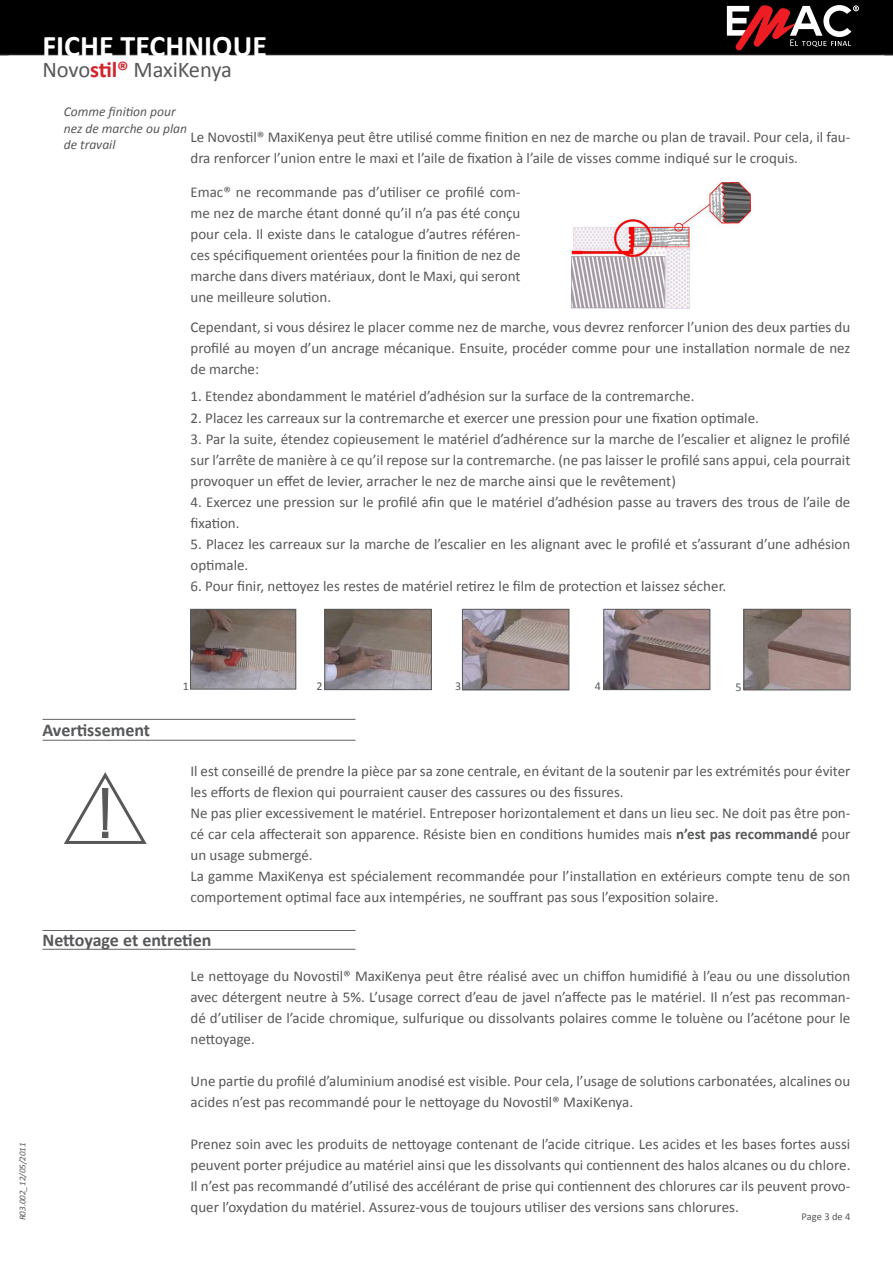
<style>
.page{position:relative;width:893px;height:1263px;background:#fff}
.page>*{position:absolute;margin:0;border:0;box-sizing:border-box;transform-origin:0 0}
.t1{font:700 30px "Calibri";color:#fff}
.t2{font:22.5px "Calibri";letter-spacing:-.01em;color:#57585a}
.t3{font:700 18px "Calibri";color:#57585a}
.Párrafo_14{font:15px/21px "Calibri";color:#57585a;text-align:justify}
.t4{font:italic 13.5px/16.2px "Calibri";color:#57585a}
.t5{font:12px "Calibri";color:#57585a}
.t6{font:10.5px "Calibri";letter-spacing:-.005em;color:#57585a}
.t7{font:italic 9px "Calibri";color:#57585a}
.s1{font-weight:700;color:#d1232a}
.s2{font-weight:700}
</style>
<div class="page">
<div style="left:0;top:0;width:893px;height:55px;background:#000"></div>
<svg style="left:727px;top:5px;width:132px;height:45px"></svg>
<hr style="left:43px;top:949px;width:312px;height:1px;background:#636366">
<hr style="left:43px;top:930px;width:312px;height:1px;background:#636366">
<img style="left:192px;top:611px;width:102px;height:76px">
<div style="left:190px;top:609px;width:106px;height:80px;border:1px solid #57585a"></div>
<img style="left:326px;top:611px;width:104px;height:77px">
<div style="left:324px;top:609px;width:108px;height:81px;border:1px solid #57585a"></div>
<img style="left:464px;top:611px;width:103px;height:77px">
<div style="left:462px;top:609px;width:107px;height:81px;border:1px solid #57585a"></div>
<img style="left:605px;top:611px;width:103px;height:77px">
<div style="left:603px;top:609px;width:107px;height:81px;border:1px solid #57585a"></div>
<img style="left:745px;top:611px;width:103px;height:77px">
<div style="left:743px;top:609px;width:107px;height:81px;border:1px solid #57585a"></div>
<img style="left:572px;top:183px;width:178px;height:126px">
<hr style="left:43px;top:719px;width:312px;height:1px;background:#636366">
<hr style="left:43px;top:740px;width:312px;height:1px;background:#636366">
<svg style="left:64px;top:772px;width:83px;height:72px"></svg>
<h1 class="t1" style="left:99px;top:27px;width:133px">A É NICA</h1>
<h1 class="t1" style="left:43px;top:27px;width:226px">FICHE TECHNIQUE</h1>
<p class="t2" style="left:43px;top:55px;width:191px">Novo<span class="s1">stil®</span> MaxiKenya</p>
<p class="t4" style="left:64px;top:103px;width:125px">Comme finition pour nez de marche ou plan de travail</p>
<p class="Párrafo_14" style="left:190px;top:127px;width:661px">Le Novostil® MaxiKenya peut être utilisé comme finition en nez de marche ou plan de travail. Pour cela, il fau&shy;dra renforcer l’union entre le maxi et l’aile de fixation à l’aile de visses comme indiqué sur le croquis.</p>
<p class="Párrafo_14" style="left:190px;top:181px;width:331px">Emac® ne recommande pas d’utiliser ce profilé com&shy;me nez de marche étant donné qu’il n’a pas été conçu pour cela. Il existe dans le catalogue d’autres référen&shy;ces spécifiquement orientées pour la finition de nez de marche dans divers matériaux, dont le Maxi, qui seront une meilleure solution.</p>
<p class="Párrafo_14" style="left:190px;top:316px;width:661px">Cependant, si vous désirez le placer comme nez de marche, vous devrez renforcer l’union des deux parties du profilé au moyen d’un ancrage mécanique. Ensuite, procéder comme pour une installation normale de nez de marche:</p>
<p class="Párrafo_14" style="left:190px;top:386px;width:506px">1. Etendez abondamment le matériel d’adhésion sur la surface de la contremarche.</p>
<p class="Párrafo_14" style="left:190px;top:407px;width:570px">2. Placez les carreaux sur la contremarche et exercer une pression pour une fixation optimale.</p>
<p class="Párrafo_14" style="left:190px;top:428px;width:661px">3. Par la suite, étendez copieusement le matériel d’adhérence sur la marche de l’escalier et alignez le profilé sur l’arrête de manière à ce qu’il repose sur la contremarche. (ne pas laisser le profilé sans appui, cela pourrait provoquer un effet de levier, arracher le nez de marche ainsi que le revêtement)</p>
<p class="Párrafo_14" style="left:190px;top:491px;width:661px">4. Exercez une pression sur le profilé afin que le matériel d’adhésion passe au travers des trous de l’aile de fixation.</p>
<p class="Párrafo_14" style="left:190px;top:533px;width:661px">5. Placez les carreaux sur la marche de l’escalier en les alignant avec le profilé et s’assurant d’une adhésion optimale.</p>
<p class="Párrafo_14" style="left:190px;top:575px;width:537px">6. Pour finir, nettoyez les restes de matériel retirez le film de protection et laissez sécher.</p>
<p class="t7" style="left:16px;top:1220px;width:79px;rotate:-90deg">R03.002_12/05/2011</p>
<p class="t3" style="left:43px;top:718px;width:109px">Avertissement</p>
<p class="t5" style="left:183px;top:678px;width:8px">1</p>
<p class="t5" style="left:317px;top:678px;width:8px">2</p>
<p class="t5" style="left:455px;top:678px;width:8px">3</p>
<p class="t5" style="left:595px;top:678px;width:8px">4</p>
<p class="t5" style="left:735px;top:679px;width:8px">5</p>
<p class="Párrafo_14" style="left:190px;top:760px;width:661px">Il est conseillé de prendre la pièce par sa zone centrale, en évitant de la soutenir par les extrémités pour éviter les efforts de flexion qui pourraient causer des cassures ou des fissures.</p>
<p class="Párrafo_14" style="left:190px;top:802px;width:661px">Ne pas plier excessivement le matériel. Entreposer horizontalement et dans un lieu sec. Ne doit pas être pon&shy;cé car cela affecterait son apparence. Résiste bien en conditions humides mais <span class="s2">n’est pas recommandé</span> pour un usage submergé.</p>
<p class="Párrafo_14" style="left:190px;top:865px;width:661px">La gamme MaxiKenya est spécialement recommandée pour l’installation en extérieurs compte tenu de son comportement optimal face aux intempéries, ne souffrant pas sous l’exposition solaire.</p>
<p class="t3" style="left:43px;top:928px;width:171px">Nettoyage et entretien</p>
<p class="Párrafo_14" style="left:190px;top:965px;width:661px">Le nettoyage du Novostil® MaxiKenya peut être réalisé avec un chiffon humidifié à l’eau ou une dissolution avec détergent neutre à 5%. L’usage correct d’eau de javel n’affecte pas le matériel. Il n’est pas recomman&shy;dé d’utiliser de l’acide chromique, sulfurique ou dissolvants polaires comme le toluène ou l’acétone pour le nettoyage.</p>
<p class="Párrafo_14" style="left:190px;top:1070px;width:661px">Une partie du profilé d’aluminium anodisé est visible. Pour cela, l’usage de solutions carbonatées, alcalines ou acides n’est pas recommandé pour le nettoyage du Novostil® MaxiKenya.</p>
<p class="Párrafo_14" style="left:190px;top:1133px;width:661px">Prenez soin avec les produits de nettoyage contenant de l’acide citrique. Les acides et les bases fortes aussi peuvent porter préjudice au matériel ainsi que les dissolvants qui contiennent des halos alcanes ou du chlore.<br>Il n’est pas recommandé d’utilisé des accélérant de prise qui contiennent des chlorures car ils peuvent provo&shy;quer l’oxydation du matériel. Assurez-vous de toujours utiliser des versions sans chlorures.</p>
<p class="t6" style="left:802px;top:1210px;width:50px">Page 3 de 4</p>
</div>
